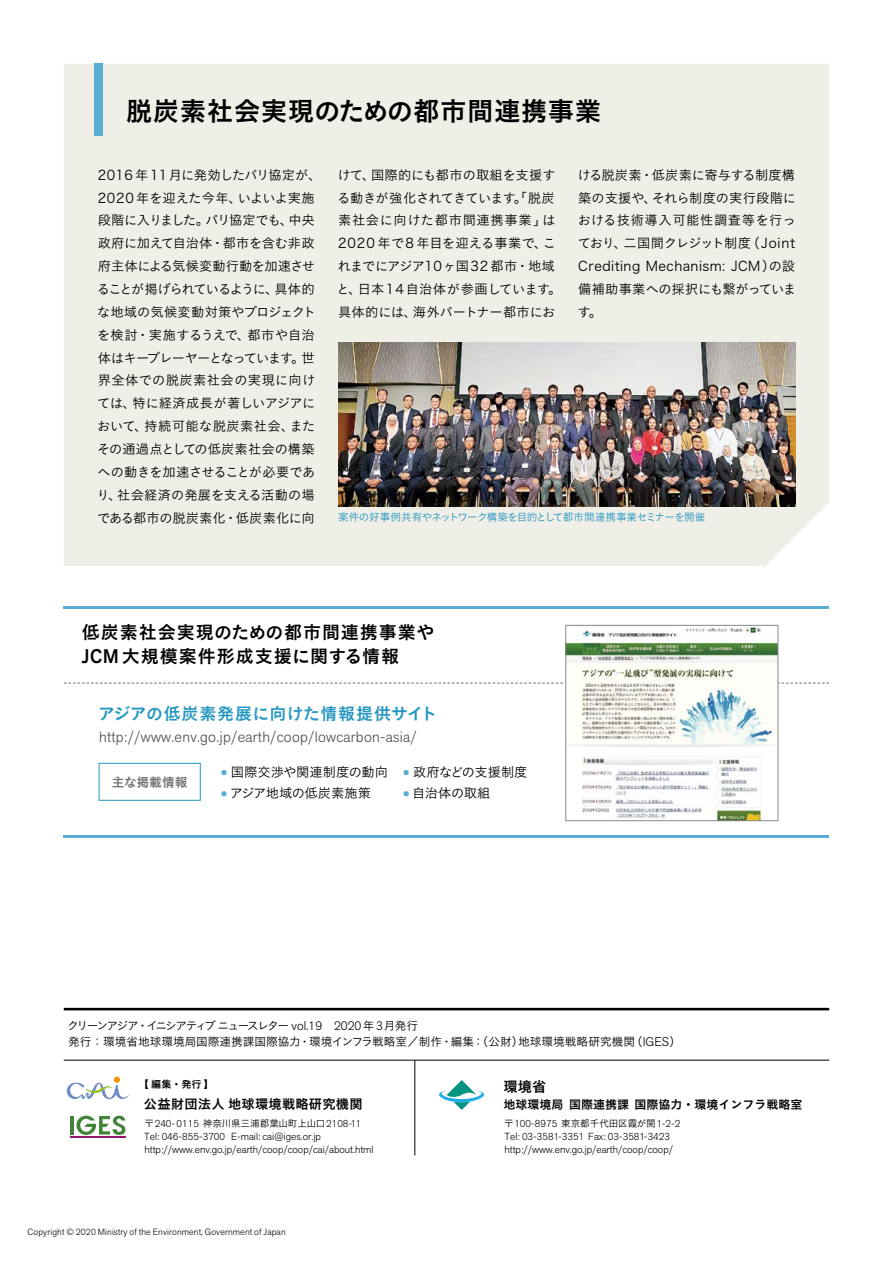
<style>
.page{position:relative;width:893px;height:1263px;background:#fff}
.page>*{position:absolute;margin:0;border:0;box-sizing:border-box;transform-origin:0 0}
.t1{font:26.55px "Koburina Go Std N W6";letter-spacing:.015em;color:#000}
.t2{font:18px/24.5px "Koburina Go Std N W6";letter-spacing:.05em;color:#000}
.t3{font:16.95px "Koburina Go Std N W6";letter-spacing:.015em;color:#2596c1}
.t4{font:300 14.85px "Akzid Grtsk Next";letter-spacing:.02em;color:#4c4948}
.t5{font:14.4px "Koburina Go Std N W6";color:#000}
.t6{font:13.35px/22.8px "Koburina Go Std N W3";letter-spacing:-.01em;color:#000}
.t7{font:13.35px "Hira Kaku Pro N W3";letter-spacing:.03em;color:#000}
.t8{font:13.35px "Koburina Go Std N W6";letter-spacing:.015em;color:#000}
.t9{font:13.35px/21.3px "Koburina Go Std N W3";letter-spacing:-.035em;color:#000}
.t10{font:12.75px "Koburina Go Std N W6";color:#727171}
.t11{font:12px "Koburina Go Std N W6";color:#000}
.t12{font:11.7px/15.9px "Koburina Go Std N W3";color:#000}
.t13{font:10.65px "Koburina Go Std N W3";letter-spacing:-.055em;color:#2596c1}
.t14{font:300 10.2px/12.8px "Akzid Grtsk Next";color:#000}
.t15{font:10.05px "Koburina Go Std N W6";color:#000}
.t16{font:300 9px "Akzid Grtsk Next";letter-spacing:.015em;color:#000}
.s1{font-family:"Hira Kaku Pro N W3"}
.s2{font-family:"Koburina Go Std N W3"}
.s3{font-family:"Akzid Grtsk Next";font-weight:500;font-size:19.5px}
.s4{font-family:"Akzid Grtsk Next";font-weight:300;font-size:12.45px}
.s5{font-family:"Koburina Go Std N W3";font-weight:400;font-size:9.6px}
</style>
<div class="page">
<div style="left:64px;top:64px;width:765px;height:502px;background:#efeee7"></div>
<img style="left:338px;top:342px;width:457px;height:164px">
<hr style="left:64px;top:836px;width:765px;height:2px;background:#5aacd4">
<hr style="left:64px;top:606px;width:765px;height:2px;background:#5aacd4">
<hr style="left:64px;top:1008px;width:765px;height:2px;background:#000">
<hr style="left:64px;top:1060px;width:765px;height:1px;background:#000">
<hr style="left:415px;top:1060px;width:1px;height:95px;background:#000">
<svg style="left:439px;top:1080px;width:45px;height:30px"></svg>
<svg style="left:221px;top:770px;width:6px;height:5px"></svg>
<svg style="left:221px;top:791px;width:6px;height:5px"></svg>
<svg style="left:404px;top:770px;width:5px;height:5px"></svg>
<svg style="left:404px;top:791px;width:5px;height:5px"></svg>
<hr style="left:70px;top:1136px;width:55px;height:1px;background:#93176f">
<hr style="left:70px;top:1116px;width:4px;height:18px;background:#418438">
<svg style="left:76px;top:1116px;width:49px;height:19px"></svg>
<div style="left:114px;top:1076px;width:6px;height:7px;background:#f39700;border-radius:50%"></div>
<svg style="left:67px;top:1082px;width:62px;height:18px"></svg>
<svg style="left:64px;top:683px;width:765px;height:1px"></svg>
<img style="left:568px;top:627px;width:208px;height:192px">
<div style="left:566px;top:625px;width:212px;height:196px;border:1px solid #898989"></div>
<svg style="left:98px;top:762px;width:103px;height:39px"></svg>
<div style="left:94px;top:64px;width:9px;height:72px;background:#5aacd4"></div>
<h1 class="t1" style="left:126px;top:91px;width:477px">脱炭素社会実現のための都市間連携事業</h1>
<p class="t6" style="left:96px;top:163px;width:226px"><span class="s1">2016</span>年<span class="s1">11</span>月に発効したパリ協定が、<br><span class="s1">2020</span> 年を迎えた今年、いよいよ実施段階に入りました。パリ協定でも、中央政府に加えて自治体・都市を含む非政府主体による気候変動行動を加速させることが掲げられているように、具体的な地域の気候変動対策やプロジェクトを検討・実施するうえで、都市や自治体はキープレーヤーとなっています。世界全体での脱炭素社会の実現に向けては、特に経済成長が著しいアジアにおいて、持続可能な脱炭素社会、またその通過点としての低炭素社会の構築への動きを加速させることが必要であり、社会経済の発展を支える活動の場である都市の脱炭素化・低炭素化に向</p>
<p class="t6" style="left:337px;top:163px;width:226px">けて、国際的にも都市の取組を支援する動きが強化されてきています。「脱炭素社会に向けた都市間連携事業」は<br><span class="s1">2020</span> 年で<span class="s1">8</span> 年目を迎える事業で、これまでにアジア<span class="s1">10</span>ヶ国 <span class="s1">32</span> 都市・地域と、日本<span class="s1">14</span> 自治体が参画しています。具体的には、海外パートナー都市にお</p>
<p class="t6" style="left:578px;top:163px;width:220px;text-align:justify">ける脱炭素・低炭素に寄与する制度構築の支援や、それら制度の実行段階における技術導入可能性調査等を行っており、二国間クレジット制度（<span class="s1">Joint</span></p>
<p class="t7" style="left:578px;top:254px;width:218px">Crediting Mechanism: JCM<span class="s2">）の設</span></p>
<p class="t6" style="left:578px;top:277px;width:220px">備補助事業への採択にも繋がっています。</p>
<p class="t13" style="left:338px;top:509px;width:369px">案件の好事例共有やネットワーク構築を目的として都市間連携事業セミナーを開催</p>
<h2 class="t2" style="left:82px;top:620px;width:354px">低炭素社会実現のための都市間連携事業や<br><span class="s3">JCM</span> 大規模案件形成支援に関する情報</h2>
<p class="t3" style="left:98px;top:700px;width:341px">アジアの低炭素発展に向けた情報提供サイト</p>
<p class="t4" style="left:99px;top:727px;width:319px">http://www.env.go.jp/earth/coop/lowcarbon-asia/</p>
<p class="t6" style="left:230px;top:761px;width:160px;line-height:21.3px">国際交渉や関連制度の動向アジア地域の低炭素施策</p>
<p class="t9" style="left:412px;top:761px;width:117px">政府などの支援制度自治体の取組</p>
<p class="t10" style="left:112px;top:772px;width:77px">主な掲載情報</p>
<p class="t12" style="left:67px;top:1018px;width:616px">クリーンアジア・イニシアティブニュースレター <span class="s4">vol.19 2020</span> 年 <span class="s4">3</span> 月発行<br>発行：環境省地球環境局国際連携課国際協力・環境インフラ戦略室／制作・編集：（公財）地球環境戦略研究機関（<span class="s4">IGES</span>）</p>
<p class="t15" style="left:139px;top:1077px;width:76px">【編集・発行】</p>
<p class="t8" style="left:144px;top:1094px;width:220px">公益財団法人地球環境戦略研究機関</p>
<p class="t14" style="left:144px;top:1117px;width:231px"><span class="s5">〒</span>240-0115 <span class="s5">神奈川県三浦郡葉山町上山口</span>2108-11<br>Tel: 046-855-3700 E-mail: cai@iges.or.jp http://www.env.go.jp/earth/coop/coop/cai/about.html</p>
<p class="t16" style="left:28px;top:1226px;width:259px">Copyright © 2020 Ministry of the Environment, Government of Japan</p>
<p class="t5" style="left:504px;top:1075px;width:45px">環境省</p>
<p class="t11" style="left:504px;top:1095px;width:301px">地球環境局 国際連携課 国際協力・環境インフラ戦略室</p>
<p class="t14" style="left:504px;top:1117px;width:178px"><span class="s5">〒</span>100-8975 <span class="s5">東京都千代田区霞が関</span>1-2-2<br>Tel: 03-3581-3351 Fax: 03-3581-3423 http://www.env.go.jp/earth/coop/coop/</p>
</div>
